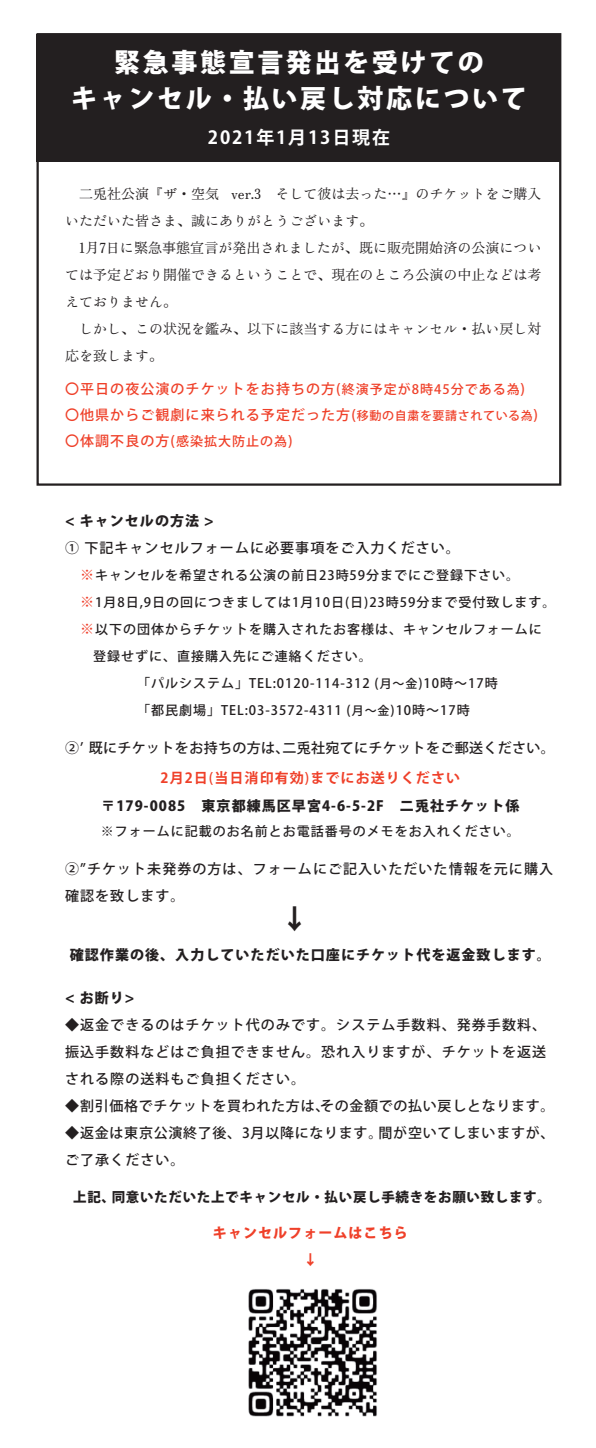
<style>
.page{position:relative;width:596px;height:1448px;background:#fff}
.page>*{position:absolute;margin:0;border:0;box-sizing:border-box;transform-origin:0 0}
.t1{font:800 27px "Koz Go Pro";color:#231f20}
.t2{font:800 26px/36px "Koz Go Pro";letter-spacing:.1em;color:#fff;text-align:center}
.t3{font:700 18px "Koz Go Pro";letter-spacing:.1em;color:#fff}
.t4{font:14px/27px "Zen Old Mincho Regular 90 pv RKSJ H";color:#231f20}
.t5{font:500 14px/27px "Koz Go Pro";letter-spacing:.075em;color:#231f20}
.t6{font:500 14px/26px "Koz Go Pro";letter-spacing:.075em;color:#ef4029}
.t7{font:800 14px "Koz Go Pro";letter-spacing:.075em;color:#231f20}
.t8{font:500 14px/27px "Koz Go Pro";letter-spacing:.05em;color:#231f20}
.t9{font:500 14px/30px "Koz Go Pro";letter-spacing:.025em;color:#231f20;text-align:center}
.t10{font:800 14px/27px "Koz Go Pro";letter-spacing:.075em;color:#ef4029;text-align:center}
.t11{font:800 13.5px "Koz Go Pro";letter-spacing:.05em;color:#231f20}
.t12{font:500 13px "Koz Go Pro";letter-spacing:.075em;color:#231f20}
.s1{font-size:13px}
.s2{font-size:12px}
.s3{font-size:14px;color:#ef3e29}
.s4{font-weight:700;color:#ef4029}
.s5{color:#ef4029}
</style>
<div class="page">
<img style="left:248px;top:1289px;width:129px;height:128px">
<div style="left:37px;top:34px;width:524px;height:128px;background:#231f20"></div>
<h2 class="t2" style="left:71px;top:46px;width:457px">緊急事態宣言発出を受けての<br>キャンセル・払い戻し対応について</h2>
<h3 class="t3" style="left:208px;top:125px;width:183px">2021年1月13日現在</h3>
<p class="t4" style="left:65px;top:180px;width:478px">　二兎社公演『ザ・空気 ver.3　そして彼は去った…』のチケットをご購入いただいた皆さま、誠にありがとうございます。<br>　1月7日に緊急事態宣言が発出されましたが、既に販売開始済の公演については予定どおり開催できるということで、現在のところ公演の中止などは考えておりません。<br>　しかし、この状況を鑑み、以下に該当する方にはキャンセル・払い戻し対応を致します。</p>
<p class="t6" style="left:65px;top:377px;width:474px">〇平日の夜公演のチケットをお持ちの方(<span class="s1">終演予定が8時45分である為</span>)〇他県からご観劇に来られる予定だった方(<span class="s2">移動の自粛を要請されている為</span>)〇体調不良の方(<span class="s1">感染拡大防止の為</span>)</p>
<p class="t7" style="left:65px;top:512px;width:150px">&lt; キャンセルの方法 &gt;</p>
<p class="t5" style="left:65px;top:535px;width:396px">① 下記キャンセルフォームに必要事項をご入力ください。</p>
<p class="t12" style="left:65px;top:567px;width:455px"><span class="s3">　※</span>キャンセルを希望される公演の前日23時59分までにご登録下さい。</p>
<p class="t12" style="left:65px;top:594px;width:491px"><span class="s3">　※</span>1月8日,9日の回につきましては1月10日(日)23時59分まで受付致します。</p>
<p class="t12" style="left:65px;top:621px;width:478px"><span class="s3">　※</span>以下の団体からチケットを購入されたお客様は、キャンセルフォームに</p>
<p class="t12" style="left:65px;top:648px;width:308px">　　登録せずに、直接購入先にご連絡ください。</p>
<p class="t12" style="left:137px;top:675px;width:362px">「パルシステム」TEL:0120-114-312 (<span class="s2">月～金</span>)10時～17時</p>
<p class="t12" style="left:137px;top:702px;width:334px">「都民劇場」TEL:03-3572-4311 (<span class="s2">月～金</span>)10時～17時</p>
<p class="t9" style="left:65px;top:733px;width:491px">②ʼ 既にチケットをお持ちの方は、二兎社宛てにチケットをご郵送ください。<br><span class="s4">2月2日</span><span class="s5">(</span><span class="s4">当日消印有効</span><span class="s5">)</span><span class="s4">までにお送りください</span></p>
<p class="t7" style="left:101px;top:797px;width:419px">〒179-0085　東京都練馬区早宮4-6-5-2F　二兎社チケット係</p>
<p class="t12" style="left:101px;top:823px;width:420px">※フォームに記載のお名前とお電話番号のメモをお入れください。</p>
<p class="t5" style="left:65px;top:856px;width:489px">②”チケット未発券の方は、フォームにご記入いただいた情報を元に購入確認を致します。</p>
<h1 class="t1" style="left:281px;top:901px;width:28px">↓</h1>
<p class="t7" style="left:70px;top:946px;width:482px">確認作業の後、入力していただいた口座にチケット代を返金致します。</p>
<p class="t7" style="left:65px;top:989px;width:71px">&lt; お断り&gt;</p>
<p class="t5" style="left:65px;top:1012px;width:482px;text-align:justify">◆返金できるのはチケット代のみです。システム手数料、発券手数料、振込手数料などはご負担できません。恐れ入りますが、チケットを返送される際の送料もご負担ください。</p>
<p class="t8" style="left:65px;top:1093px;width:490px">◆割引価格でチケットを買われた方は、その金額での払い戻しとなります。</p>
<p class="t8" style="left:65px;top:1120px;width:490px">◆返金は東京公演終了後、3月以降になります。間が空いてしまいますが、ご了承ください。</p>
<p class="t11" style="left:73px;top:1188px;width:479px">上記、同意いただいた上でキャンセル・払い戻し手続きをお願い致します。</p>
<p class="t10" style="left:213px;top:1220px;width:196px">キャンセルフォームはこちら↓</p>
</div>
